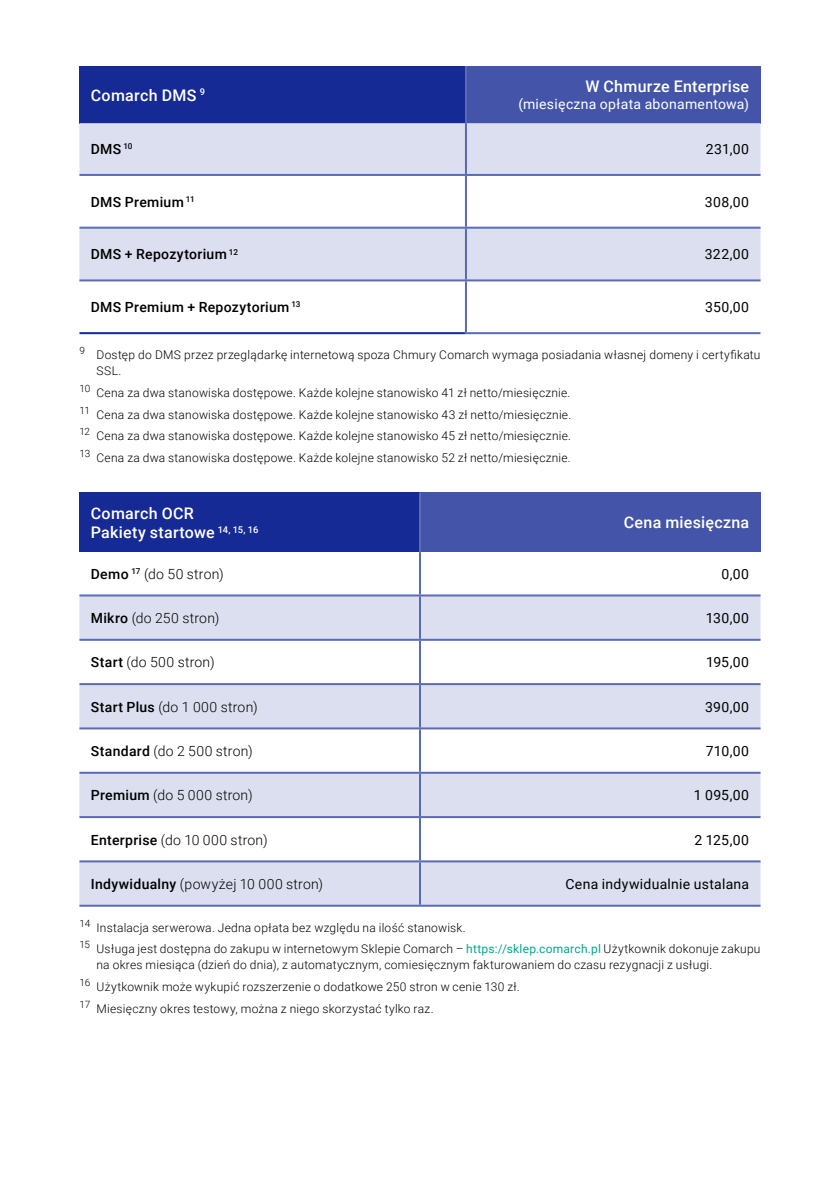
<style>
.page{position:relative;width:840px;height:1191px;background:#fff}
.page>*{position:absolute;margin:0;border:0;box-sizing:border-box;transform-origin:0 0}
.t1{font:500 16px/19.2px "Roboto";letter-spacing:.02em;color:#fff}
.t2{font:300 14px "Roboto";letter-spacing:.02em;color:#000}
.t3{font:14px "Roboto";letter-spacing:.02em;color:#000}
.t4{font:500 14px "Roboto";letter-spacing:.025em;color:#000}
.t5{font:14px "Roboto";letter-spacing:.02em;color:#fff}
.t6{font:300 12px/21.6px "Roboto";letter-spacing:.02em;color:#000}
.s1{font-weight:500}
.s2{font-weight:400;color:#02a78e}
</style>
<div class="page">
<div style="left:79px;top:66px;width:386px;height:57px;background:#152a94"></div>
<div style="left:465px;top:66px;width:295px;height:57px;background:#4455a9"></div>
<div style="left:79px;top:123px;width:681px;height:51px;background:#dcdfef"></div>
<svg style="left:79px;top:176px;width:681px;height:156px"></svg>
<hr style="left:464px;top:176px;width:2px;height:51px;background:#5b6ab4">
<hr style="left:465px;top:227px;width:295px;height:2px;background:#5b6ab4">
<hr style="left:79px;top:227px;width:386px;height:2px;background:#5b6ab4">
<hr style="left:464px;top:229px;width:2px;height:50px;background:#5b6ab4">
<hr style="left:79px;top:279px;width:386px;height:2px;background:#5b6ab4">
<hr style="left:79px;top:332px;width:385px;height:2px;background:#152a94">
<hr style="left:465px;top:279px;width:295px;height:2px;background:#5b6ab4">
<hr style="left:464px;top:281px;width:2px;height:51px;background:#5b6ab4">
<hr style="left:464px;top:332px;width:296px;height:2px;background:#5b6ab4">
<hr style="left:464px;top:66px;width:2px;height:57px;background:#5b6ab4">
<hr style="left:79px;top:174px;width:386px;height:2px;background:#5b6ab4">
<hr style="left:464px;top:123px;width:2px;height:51px;background:#5b6ab4">
<hr style="left:465px;top:174px;width:295px;height:2px;background:#5b6ab4">
<div style="left:79px;top:492px;width:341px;height:60px;background:#152a94"></div>
<div style="left:420px;top:492px;width:340px;height:60px;background:#4455a9"></div>
<svg style="left:79px;top:596px;width:681px;height:308px;fill:#dcdfef"></svg>
<hr style="left:79px;top:727px;width:341px;height:2px;background:#5b6ab4">
<hr style="left:79px;top:816px;width:341px;height:2px;background:#5b6ab4">
<hr style="left:419px;top:492px;width:2px;height:60px;background:#5b6ab4">
<hr style="left:79px;top:594px;width:341px;height:2px;background:#5b6ab4">
<hr style="left:79px;top:639px;width:341px;height:2px;background:#5b6ab4">
<hr style="left:419px;top:552px;width:2px;height:42px;background:#5b6ab4">
<hr style="left:419px;top:641px;width:2px;height:42px;background:#5b6ab4">
<hr style="left:419px;top:729px;width:2px;height:42px;background:#5b6ab4">
<hr style="left:419px;top:818px;width:2px;height:42px;background:#5b6ab4">
<hr style="left:420px;top:594px;width:340px;height:2px;background:#5b6ab4">
<hr style="left:419px;top:596px;width:2px;height:43px;background:#5b6ab4">
<hr style="left:420px;top:639px;width:340px;height:2px;background:#5b6ab4">
<hr style="left:420px;top:683px;width:340px;height:2px;background:#5b6ab4">
<hr style="left:419px;top:685px;width:2px;height:42px;background:#5b6ab4">
<hr style="left:420px;top:727px;width:340px;height:2px;background:#5b6ab4">
<hr style="left:79px;top:683px;width:341px;height:2px;background:#5b6ab4">
<hr style="left:79px;top:771px;width:341px;height:2px;background:#5b6ab4">
<hr style="left:420px;top:771px;width:340px;height:2px;background:#5b6ab4">
<hr style="left:419px;top:773px;width:2px;height:43px;background:#5b6ab4">
<hr style="left:420px;top:816px;width:340px;height:2px;background:#5b6ab4">
<hr style="left:79px;top:860px;width:341px;height:2px;background:#5b6ab4">
<hr style="left:420px;top:860px;width:340px;height:2px;background:#5b6ab4">
<hr style="left:419px;top:862px;width:2px;height:42px;background:#5b6ab4">
<hr style="left:420px;top:904px;width:340px;height:2px;background:#5b6ab4">
<hr style="left:79px;top:904px;width:341px;height:2px;background:#5b6ab4">
<h1 class="t1" style="left:91px;top:85px;width:116px">Comarch DMS <sup>9</sup></h1>
<h1 class="t1" style="left:585px;top:76px;width:165px">W Chmurze Enterprise</h1>
<p class="t5" style="left:518px;top:94px;width:232px">(miesięczna opłata abonamentowa)</p>
<p class="t4" style="left:91px;top:139px;width:43px">DMS <sup>10</sup></p>
<p class="t3" style="left:705px;top:139px;width:45px">231,00</p>
<p class="t4" style="left:91px;top:192px;width:105px">DMS Premium <sup>11</sup></p>
<p class="t3" style="left:704px;top:192px;width:46px">308,00</p>
<p class="t4" style="left:91px;top:244px;width:149px">DMS + Repozytorium <sup>12</sup></p>
<p class="t3" style="left:704px;top:244px;width:46px">322,00</p>
<p class="t4" style="left:91px;top:297px;width:211px">DMS Premium + Repozytorium <sup>13</sup></p>
<p class="t3" style="left:704px;top:297px;width:46px">350,00</p>
<p class="t6" style="left:96px;top:346px;width:665px;line-height:16px;text-indent:-17px"><sup>9</sup> Dostęp do DMS przez przeglądarkę internetową spoza Chmury Comarch wymaga posiadania własnej domeny i certyfikatu<br>SSL.</p>
<p class="t6" style="left:79px;top:381px;width:493px;text-align:justify"><sup>10</sup> Cena za dwa stanowiska dostępowe. Każde kolejne stanowisko 41 zł netto/miesięcznie.<br><sup>11</sup> Cena za dwa stanowiska dostępowe. Każde kolejne stanowisko 43 zł netto/miesięcznie.<br><sup>12</sup> Cena za dwa stanowiska dostępowe. Każde kolejne stanowisko 45 zł netto/miesięcznie.<br><sup>13</sup> Cena za dwa stanowiska dostępowe. Każde kolejne stanowisko 52 zł netto/miesięcznie.</p>
<h1 class="t1" style="left:91px;top:503px;width:169px">Comarch OCR<br>Pakiety startowe <sup>14,</sup> <sup>15,</sup> <sup>16</sup></h1>
<h1 class="t1" style="left:623px;top:512px;width:127px">Cena miesięczna</h1>
<p class="t2" style="left:91px;top:564px;width:134px"><span class="s1">Demo</span> <sup>17</sup> (do 50 stron)</p>
<p class="t3" style="left:721px;top:564px;width:29px">0,00</p>
<p class="t2" style="left:91px;top:608px;width:130px"><span class="s1">Mikro</span> (do 250 stron)</p>
<p class="t3" style="left:705px;top:608px;width:45px">130,00</p>
<p class="t2" style="left:91px;top:652px;width:125px"><span class="s1">Start</span> (do 500 stron)</p>
<p class="t3" style="left:705px;top:652px;width:45px">195,00</p>
<p class="t2" style="left:91px;top:697px;width:168px"><span class="s1">Start Plus</span> (do 1 000 stron)</p>
<p class="t3" style="left:704px;top:697px;width:46px">390,00</p>
<p class="t2" style="left:91px;top:741px;width:163px"><span class="s1">Standard</span> (do 2 500 stron)</p>
<p class="t3" style="left:705px;top:741px;width:45px">710,00</p>
<p class="t2" style="left:91px;top:785px;width:163px"><span class="s1">Premium</span> (do 5 000 stron)</p>
<p class="t3" style="left:693px;top:785px;width:57px">1 095,00</p>
<p class="t2" style="left:91px;top:829px;width:178px"><span class="s1">Enterprise</span> (do 10 000 stron)</p>
<p class="t3" style="left:694px;top:829px;width:56px">2 125,00</p>
<p class="t2" style="left:91px;top:874px;width:234px"><span class="s1">Indywidualny</span> (powyżej 10 000 stron)</p>
<p class="t3" style="left:565px;top:874px;width:185px">Cena indywidualnie ustalana</p>
<p class="t6" style="left:79px;top:916px;width:682px"><sup>14</sup> Instalacja serwerowa. Jedna opłata bez względu na ilość stanowisk.<br><sup>15</sup> Usługa jest dostępna do zakupu w internetowym Sklepie Comarch – <span class="s2">https://sklep.comarch.pl</span> Użytkownik dokonuje zakupu</p>
<p class="t6" style="left:79px;top:954px;width:634px;text-indent:17px">na okres miesiąca (dzień do dnia), z automatycznym, comiesięcznym fakturowaniem do czasu rezygnacji z usługi.<br><sup>16</sup> Użytkownik może wykupić rozszerzenie o dodatkowe 250 stron w cenie 130 zł.<br><sup>17</sup> Miesięczny okres testowy, można z niego skorzystać tylko raz.</p>
</div>
